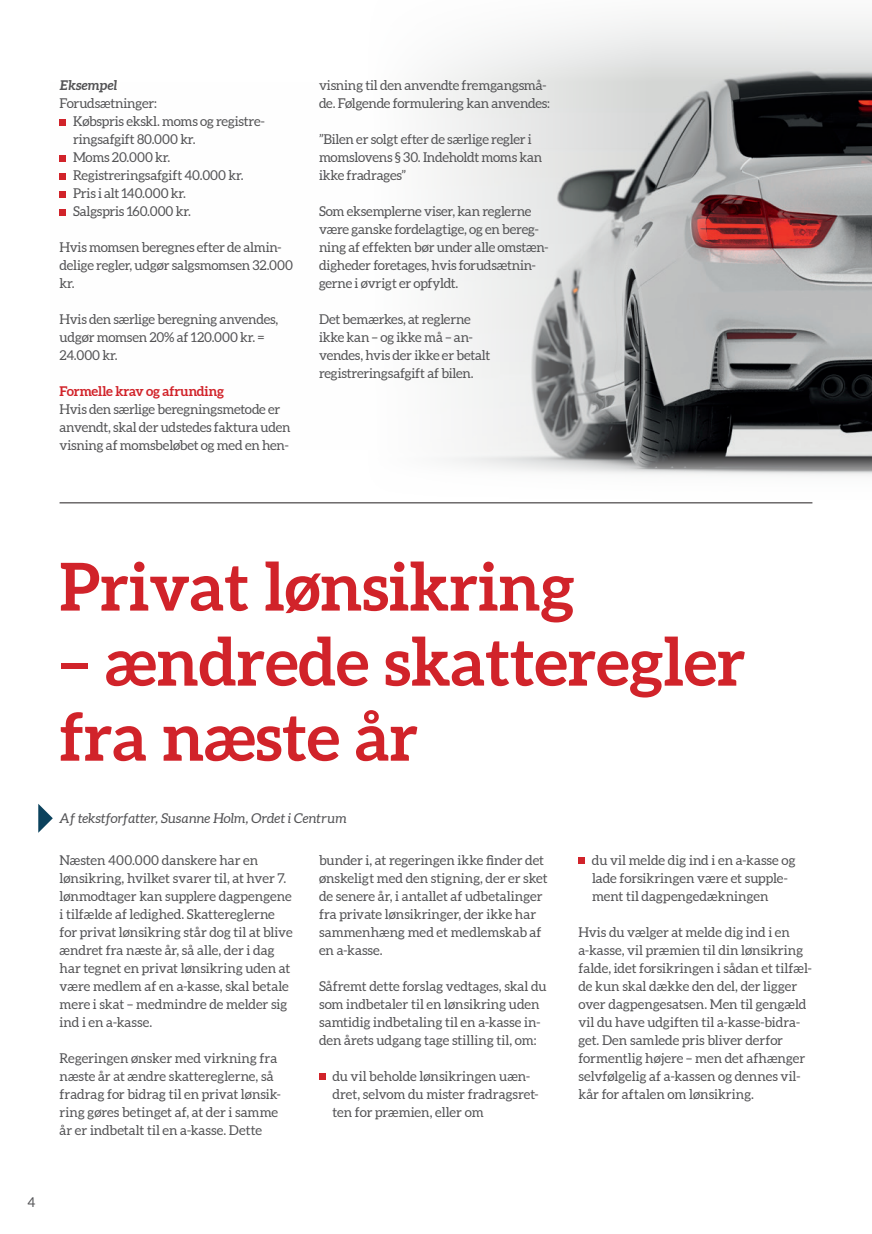
<style>
.page{position:relative;width:872px;height:1234px;background:#fff}
.page>*{position:absolute;margin:0;border:0;box-sizing:border-box;transform-origin:0 0}
.Rubrik{font:700 66px/75px "Aleo";color:#d1232a}
.Brødtekst_9_12{font:13.5px/18px "Aleo";letter-spacing:-.005em;color:#535355}
.Forfatter{font:italic 13.5px "Aleo";color:#535355}
.s1{font-weight:700;font-style:italic}
.s2{font-weight:700;color:#d1232a}
</style>
<div class="page">
<img style="left:59px;top:19px;width:813px;height:457px">
<svg style="left:319px;top:1073px;width:6px;height:6px"></svg>
<svg style="left:578px;top:857px;width:6px;height:6px"></svg>
<svg style="left:38px;top:804px;width:15px;height:28px"></svg>
<svg style="left:60px;top:119px;width:6px;height:6px"></svg>
<svg style="left:60px;top:155px;width:6px;height:6px"></svg>
<svg style="left:60px;top:173px;width:6px;height:6px"></svg>
<svg style="left:60px;top:191px;width:6px;height:6px"></svg>
<svg style="left:60px;top:209px;width:6px;height:6px"></svg>
<div style="left:29px;top:470px;width:814px;height:65px;background:#fff"></div>
<hr style="left:60px;top:502px;width:752px;height:1px;background:#231f20">
<p class="Brødtekst_9_12" style="left:60px;top:77px;width:99px"><span class="s1">Eksempel<br></span>Forudsætninger:</p>
<p class="Brødtekst_9_12" style="left:73px;top:113px;width:193px">Købspris ekskl. moms og registre&shy;ringsafgift 80.000 kr.</p>
<p class="Brødtekst_9_12" style="left:73px;top:149px;width:99px">Moms 20.000 kr.</p>
<p class="Brødtekst_9_12" style="left:73px;top:167px;width:172px">Registreringsafgift 40.000 kr.</p>
<p class="Brødtekst_9_12" style="left:73px;top:185px;width:114px">Pris i alt 140.000 kr.</p>
<p class="Brødtekst_9_12" style="left:73px;top:203px;width:119px">Salgspris 160.000 kr.</p>
<p class="Brødtekst_9_12" style="left:60px;top:239px;width:235px">Hvis momsen beregnes efter de almin&shy;delige regler, udgør salgsmomsen 32.000 kr.</p>
<p class="Brødtekst_9_12" style="left:60px;top:311px;width:220px">Hvis den særlige beregning anvendes, udgør momsen 20% af 120.000 kr. =<br>24.000 kr.</p>
<p class="Brødtekst_9_12" style="left:60px;top:383px;width:233px"><span class="s2">Formelle krav og afrunding<br></span>Hvis den særlige beregningsmetode er anvendt, skal der udstedes faktura uden visning af momsbeløbet og med en hen-</p>
<p class="Brødtekst_9_12" style="left:319px;top:77px;width:232px">visning til den anvendte fremgangsmå&shy;de. Følgende formulering kan anvendes:</p>
<p class="Brødtekst_9_12" style="left:319px;top:131px;width:225px">”Bilen er solgt efter de særlige regler i momslovens § 30. Indeholdt moms kan ikke fradrages”</p>
<p class="Brødtekst_9_12" style="left:319px;top:203px;width:231px">Som eksemplerne viser, kan reglerne være ganske fordelagtige, og en bereg&shy;ning af effekten bør under alle omstæn&shy;digheder foretages, hvis forudsætnin&shy;gerne i øvrigt er opfyldt.</p>
<p class="Brødtekst_9_12" style="left:319px;top:311px;width:173px">Det bemærkes, at reglerne ikke kan – og ikke må – an&shy;vendes, hvis der ikke er betalt registreringsafgift af bilen.</p>
<p class="Rubrik" style="left:60px;top:552px;width:516px">Privat lønsikring</p>
<p class="Rubrik" style="left:60px;top:627px;width:687px">– ændrede skatteregler fra næste år</p>
<p class="Forfatter" style="left:60px;top:810px;width:289px">Af tekstforfatter, Susanne Holm, Ordet i Centrum</p>
<p class="Brødtekst_9_12" style="left:60px;top:851px;width:235px">Næsten 400.000 danskere har en lønsikring, hvilket svarer til, at hver 7. lønmodtager kan supplere dagpengene i tilfælde af ledighed. Skattereglerne for privat lønsikring står dog til at blive ændret fra næste år, så alle, der i dag har tegnet en privat lønsikring uden at være medlem af en a-kasse, skal betale mere i skat – medmindre de melder sig ind i en a-kasse.</p>
<p class="Brødtekst_9_12" style="left:60px;top:1049px;width:223px">Regeringen ønsker med virkning fra næste år at ændre skattereglerne, så fradrag for bidrag til en privat lønsik&shy;ring gøres betinget af, at der i samme år er indbetalt til en a-kasse. Dette</p>
<p class="Brødtekst_9_12" style="left:319px;top:851px;width:230px">bunder i, at regeringen ikke finder det ønskeligt med den stigning, der er sket de senere år, i antallet af udbetalinger fra private lønsikringer, der ikke har sammenhæng med et medlemskab af en a-kasse.</p>
<p class="Brødtekst_9_12" style="left:319px;top:977px;width:229px">Såfremt dette forslag vedtages, skal du som indbetaler til en lønsikring uden samtidig indbetaling til en a-kasse in&shy;den årets udgang tage stilling til, om:</p>
<p class="Brødtekst_9_12" style="left:332px;top:1067px;width:208px">du vil beholde lønsikringen uæn&shy;dret, selvom du mister fradragsret&shy;ten for præmien, eller om</p>
<p class="Brødtekst_9_12" style="left:592px;top:851px;width:205px">du vil melde dig ind i en a-kasse og lade forsikringen være et supple&shy;ment til dagpengedækningen</p>
<p class="Brødtekst_9_12" style="left:578px;top:923px;width:235px">Hvis du vælger at melde dig ind i en a-kasse, vil præmien til din lønsikring falde, idet forsikringen i sådan et tilfæl&shy;de kun skal dække den del, der ligger over dagpengesatsen. Men til gengæld vil du have udgiften til a-kasse-bidra&shy;get. Den samlede pris bliver derfor formentlig højere – men det afhænger selvfølgelig af a-kassen og dennes vil&shy;kår for aftalen om lønsikring.</p>
<p class="Brødtekst_9_12" style="left:28px;top:1193px;width:9px">4</p>
</div>
